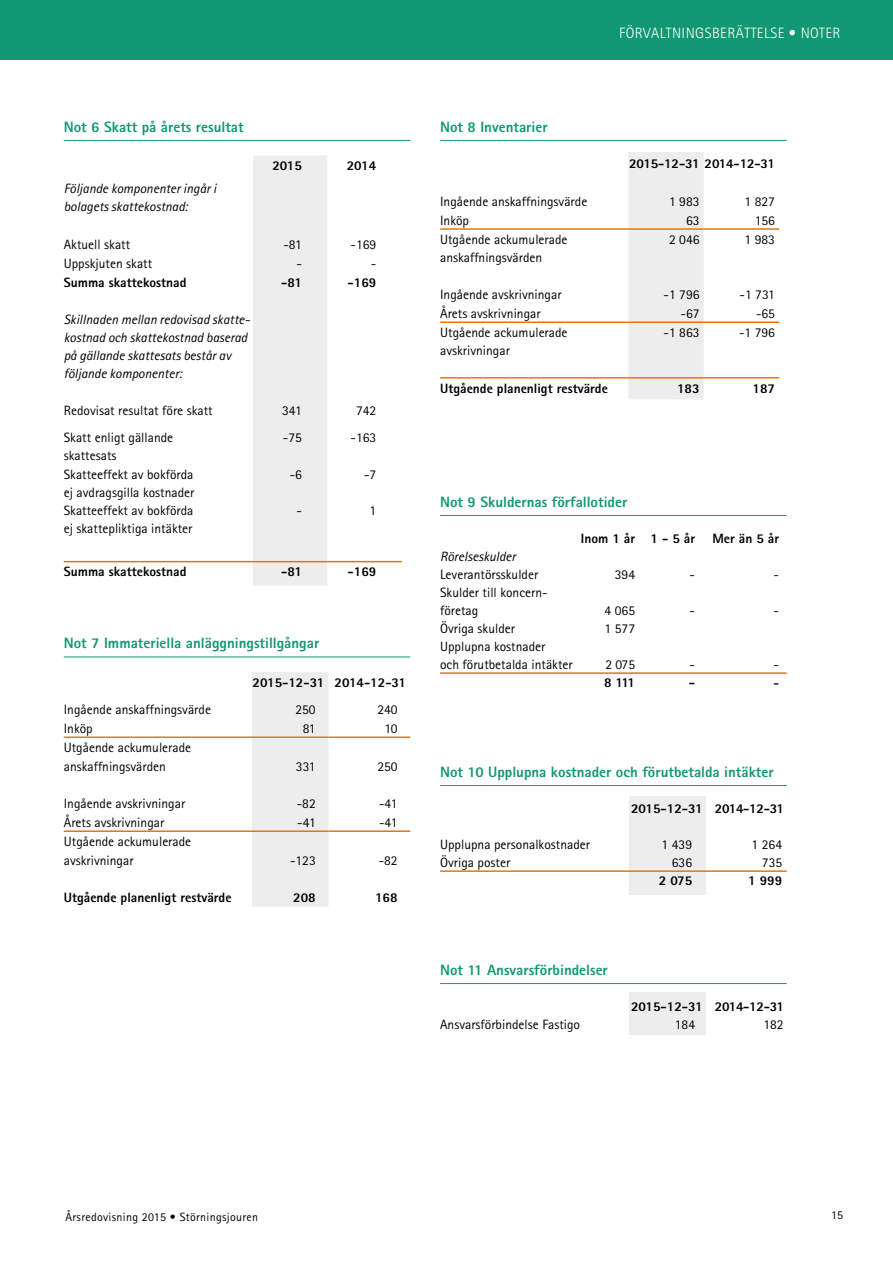
<style>
.page{position:relative;width:893px;height:1263px;background:#fff}
.page>*{position:absolute;margin:0;border:0;box-sizing:border-box;transform-origin:0 0}
.t1{font:800 15px "Rotis Sans Serif";color:#0f9871}
.t2{font:300 15px "Rotis Sans Serif";letter-spacing:.03em;color:#fff}
.t3{font:13.5px/18px "Rotis Sans Serif";color:#000}
.t4{font:800 13.5px "Rotis Sans Serif";color:#000}
.t5{font:italic 13.5px/18px "Rotis Sans Serif";color:#000}
.t6{font:800 13.5px "Rotis Sans Serif";letter-spacing:-.02em;color:#000}
.t7{font:12px "Rotis Sans Serif";letter-spacing:.025em;color:#000}
.t8{font:800 12px "Rotis Sans Serif";color:#000}
</style>
<div class="page">
<div style="left:629px;top:797px;width:76px;height:98px;background:#ededed"></div>
<div style="left:629px;top:992px;width:76px;height:43px;background:#ededed"></div>
<hr style="left:64px;top:140px;width:346px;height:1px;background:#0f9871">
<hr style="left:64px;top:657px;width:346px;height:1px;background:#0f9871">
<div style="left:253px;top:156px;width:74px;height:430px;background:#ededed"></div>
<hr style="left:64px;top:561px;width:189px;height:1px;background:#e3770b">
<hr style="left:253px;top:561px;width:74px;height:1px;background:#e3770b">
<hr style="left:327px;top:561px;width:75px;height:1px;background:#e3770b">
<div style="left:252px;top:672px;width:76px;height:235px;background:#ededed"></div>
<hr style="left:64px;top:830px;width:188px;height:2px;background:#e3770b">
<hr style="left:252px;top:830px;width:76px;height:2px;background:#e3770b">
<hr style="left:328px;top:830px;width:82px;height:2px;background:#e3770b">
<hr style="left:64px;top:736px;width:188px;height:2px;background:#e3770b">
<hr style="left:252px;top:736px;width:76px;height:2px;background:#e3770b">
<hr style="left:328px;top:736px;width:82px;height:2px;background:#e3770b">
<hr style="left:440px;top:515px;width:347px;height:1px;background:#0f9871">
<hr style="left:440px;top:672px;width:347px;height:2px;background:#e3770b">
<hr style="left:440px;top:785px;width:347px;height:1px;background:#0f9871">
<hr style="left:440px;top:870px;width:347px;height:2px;background:#e3770b">
<hr style="left:440px;top:983px;width:347px;height:1px;background:#0f9871">
<hr style="left:440px;top:140px;width:347px;height:1px;background:#0f9871">
<div style="left:628px;top:152px;width:76px;height:247px;background:#ededed"></div>
<hr style="left:440px;top:228px;width:188px;height:2px;background:#e3770b">
<hr style="left:628px;top:228px;width:76px;height:2px;background:#e3770b">
<hr style="left:704px;top:228px;width:75px;height:2px;background:#e3770b">
<hr style="left:440px;top:321px;width:188px;height:2px;background:#e3770b">
<hr style="left:628px;top:321px;width:76px;height:2px;background:#e3770b">
<hr style="left:704px;top:321px;width:75px;height:2px;background:#e3770b">
<hr style="left:440px;top:377px;width:188px;height:2px;background:#e3770b">
<hr style="left:628px;top:377px;width:76px;height:2px;background:#e3770b">
<hr style="left:704px;top:377px;width:75px;height:2px;background:#e3770b">
<div style="left:0;top:0;width:893px;height:60px;background:#0f9871"></div>
<p class="t1" style="left:64px;top:117px;width:181px">Not 6 Skatt på årets resultat</p>
<p class="t4" style="left:272px;top:157px;width:31px">2015</p>
<p class="t4" style="left:347px;top:157px;width:31px">2014</p>
<p class="t5" style="left:64px;top:180px;width:154px">Följande komponenter ingår i bolagets skattekostnad:</p>
<p class="t3" style="left:64px;top:235px;width:68px">Aktuell skatt</p>
<p class="t3" style="left:283px;top:235px;width:20px">-81</p>
<p class="t3" style="left:351px;top:235px;width:27px">-169</p>
<p class="t3" style="left:64px;top:254px;width:90px">Uppskjuten skatt</p>
<p class="t3" style="left:296px;top:254px;width:7px">-</p>
<p class="t3" style="left:371px;top:254px;width:7px">-</p>
<p class="t4" style="left:64px;top:273px;width:124px">Summa skattekostnad</p>
<p class="t4" style="left:281px;top:273px;width:22px">-81</p>
<p class="t4" style="left:348px;top:273px;width:30px">-169</p>
<p class="t5" style="left:64px;top:310px;width:186px">Skillnaden mellan redovisad skatte&shy;kostnad och skattekostnad baserad på gällande skattesats består av följande komponenter:</p>
<p class="t3" style="left:64px;top:402px;width:150px">Redovisat resultat före skatt</p>
<p class="t3" style="left:282px;top:402px;width:21px">341</p>
<p class="t3" style="left:356px;top:402px;width:22px">742</p>
<p class="t3" style="left:64px;top:428px;width:111px">Skatt enligt gällande skattesats</p>
<p class="t3" style="left:283px;top:428px;width:20px">-75</p>
<p class="t3" style="left:351px;top:428px;width:27px">-163</p>
<p class="t3" style="left:64px;top:465px;width:132px">Skatteeffekt av bokförda ej avdragsgilla kostnader</p>
<p class="t3" style="left:290px;top:465px;width:14px">-6</p>
<p class="t3" style="left:364px;top:465px;width:14px">-7</p>
<p class="t3" style="left:64px;top:502px;width:131px">Skatteeffekt av bokförda ej skattepliktiga intäkter</p>
<p class="t3" style="left:296px;top:502px;width:7px">-</p>
<p class="t3" style="left:370px;top:502px;width:8px">1</p>
<p class="t4" style="left:64px;top:563px;width:124px">Summa skattekostnad</p>
<p class="t4" style="left:281px;top:563px;width:22px">-81</p>
<p class="t4" style="left:348px;top:563px;width:30px">-169</p>
<p class="t1" style="left:64px;top:633px;width:257px">Not 7 Immateriella anläggningstillgångar</p>
<p class="t4" style="left:253px;top:674px;width:155px">2015-12-31 2014-12-31</p>
<p class="t3" style="left:64px;top:700px;width:149px">Ingående anskaffningsvärde</p>
<p class="t3" style="left:295px;top:700px;width:22px">250</p>
<p class="t3" style="left:377px;top:700px;width:22px">240</p>
<p class="t3" style="left:64px;top:719px;width:30px">Inköp</p>
<p class="t3" style="left:303px;top:719px;width:15px">81</p>
<p class="t3" style="left:385px;top:719px;width:15px">10</p>
<p class="t3" style="left:64px;top:738px;width:129px;line-height:18.8px">Utgående ackumulerade anskaffningsvärden</p>
<p class="t3" style="left:296px;top:757px;width:21px">331</p>
<p class="t3" style="left:377px;top:757px;width:22px">250</p>
<p class="t3" style="left:64px;top:794px;width:123px">Ingående avskrivningar</p>
<p class="t3" style="left:297px;top:794px;width:20px">-82</p>
<p class="t3" style="left:379px;top:794px;width:20px">-41</p>
<p class="t3" style="left:64px;top:813px;width:102px">Årets avskrivningar</p>
<p class="t3" style="left:297px;top:813px;width:20px">-41</p>
<p class="t3" style="left:379px;top:813px;width:20px">-41</p>
<p class="t3" style="left:64px;top:832px;width:129px;line-height:18.8px">Utgående ackumulerade avskrivningar</p>
<p class="t3" style="left:290px;top:851px;width:27px">-123</p>
<p class="t3" style="left:379px;top:851px;width:20px">-82</p>
<p class="t4" style="left:64px;top:889px;width:169px">Utgående planenligt restvärde</p>
<p class="t4" style="left:293px;top:889px;width:24px">208</p>
<p class="t4" style="left:375px;top:889px;width:24px">168</p>
<p class="t1" style="left:440px;top:117px;width:109px">Not 8 Inventarier</p>
<p class="t2" style="left:619px;top:25px;width:223px">FÖRVALTNINGSBERÄTTELSE • NOTER</p>
<p class="t4" style="left:629px;top:155px;width:147px">2015-12-31 2014-12-31</p>
<p class="t3" style="left:440px;top:192px;width:149px">Ingående anskaffningsvärde</p>
<p class="t3" style="left:669px;top:192px;width:32px">1 983</p>
<p class="t3" style="left:744px;top:192px;width:32px">1 827</p>
<p class="t3" style="left:440px;top:211px;width:30px">Inköp</p>
<p class="t3" style="left:686px;top:211px;width:15px">63</p>
<p class="t3" style="left:755px;top:211px;width:22px">156</p>
<p class="t3" style="left:440px;top:230px;width:129px">Utgående ackumulerade anskaffningsvärden</p>
<p class="t3" style="left:669px;top:230px;width:32px">2 046</p>
<p class="t3" style="left:744px;top:230px;width:32px">1 983</p>
<p class="t3" style="left:440px;top:285px;width:123px">Ingående avskrivningar</p>
<p class="t3" style="left:664px;top:285px;width:37px">-1 796</p>
<p class="t3" style="left:739px;top:285px;width:37px">-1 731</p>
<p class="t3" style="left:440px;top:304px;width:102px">Årets avskrivningar</p>
<p class="t3" style="left:681px;top:304px;width:20px">-67</p>
<p class="t3" style="left:756px;top:304px;width:20px">-65</p>
<p class="t3" style="left:440px;top:323px;width:129px">Utgående ackumulerade avskrivningar</p>
<p class="t3" style="left:664px;top:323px;width:37px">-1 863</p>
<p class="t3" style="left:739px;top:323px;width:37px">-1 796</p>
<p class="t4" style="left:440px;top:379px;width:169px">Utgående planenligt restvärde</p>
<p class="t4" style="left:677px;top:379px;width:24px">183</p>
<p class="t4" style="left:752px;top:379px;width:24px">187</p>
<p class="t1" style="left:440px;top:492px;width:189px">Not 9 Skuldernas förfallotider</p>
<p class="t4" style="left:581px;top:529px;width:116px">Inom 1 år 1 - 5 år</p>
<p class="t4" style="left:712px;top:529px;width:68px">Mer än 5 år</p>
<p class="t5" style="left:440px;top:547px;width:77px">Rörelseskulder</p>
<p class="t3" style="left:440px;top:565px;width:100px">Leverantörsskulder</p>
<p class="t3" style="left:615px;top:565px;width:22px">394</p>
<p class="t3" style="left:690px;top:565px;width:7px">-</p>
<p class="t3" style="left:774px;top:565px;width:7px">-</p>
<p class="t3" style="left:440px;top:583px;width:109px">Skulder till koncern&shy;företag</p>
<p class="t3" style="left:605px;top:601px;width:32px">4 065</p>
<p class="t3" style="left:690px;top:601px;width:7px">-</p>
<p class="t3" style="left:774px;top:601px;width:7px">-</p>
<p class="t3" style="left:440px;top:619px;width:76px">Övriga skulder</p>
<p class="t3" style="left:605px;top:619px;width:32px">1 577</p>
<p class="t3" style="left:440px;top:637px;width:134px">Upplupna kostnader<br>och förutbetalda intäkter</p>
<p class="t3" style="left:605px;top:655px;width:31px">2 075</p>
<p class="t3" style="left:690px;top:655px;width:7px">-</p>
<p class="t3" style="left:774px;top:655px;width:7px">-</p>
<p class="t4" style="left:604px;top:673px;width:33px">8 111</p>
<p class="t4" style="left:689px;top:673px;width:8px">-</p>
<p class="t8" style="left:774px;top:675px;width:7px">-</p>
<p class="t1" style="left:440px;top:762px;width:335px">Not 10 Upplupna kostnader och förutbetalda intäkter</p>
<p class="t6" style="left:631px;top:799px;width:154px">2015-12-31 2014-12-31</p>
<p class="t3" style="left:440px;top:835px;width:151px">Upplupna personalkostnader</p>
<p class="t3" style="left:662px;top:835px;width:32px">1 439</p>
<p class="t3" style="left:752px;top:835px;width:32px">1 264</p>
<p class="t3" style="left:440px;top:853px;width:72px">Övriga poster</p>
<p class="t3" style="left:672px;top:853px;width:22px">636</p>
<p class="t3" style="left:762px;top:853px;width:22px">735</p>
<p class="t4" style="left:659px;top:871px;width:35px">2 075</p>
<p class="t4" style="left:748px;top:871px;width:36px">1 999</p>
<p class="t1" style="left:440px;top:960px;width:169px">Not 11 Ansvarsförbindelser</p>
<p class="t6" style="left:631px;top:997px;width:154px">2015-12-31 2014-12-31</p>
<p class="t3" style="left:440px;top:1015px;width:141px">Ansvarsförbindelse Fastigo</p>
<p class="t3" style="left:675px;top:1015px;width:22px">184</p>
<p class="t3" style="left:763px;top:1015px;width:22px">182</p>
<p class="t7" style="left:66px;top:1210px;width:194px">Årsredovisning 2015 • Störningsjouren</p>
<p class="t7" style="left:831px;top:1208px;width:13px">15</p>
</div>
